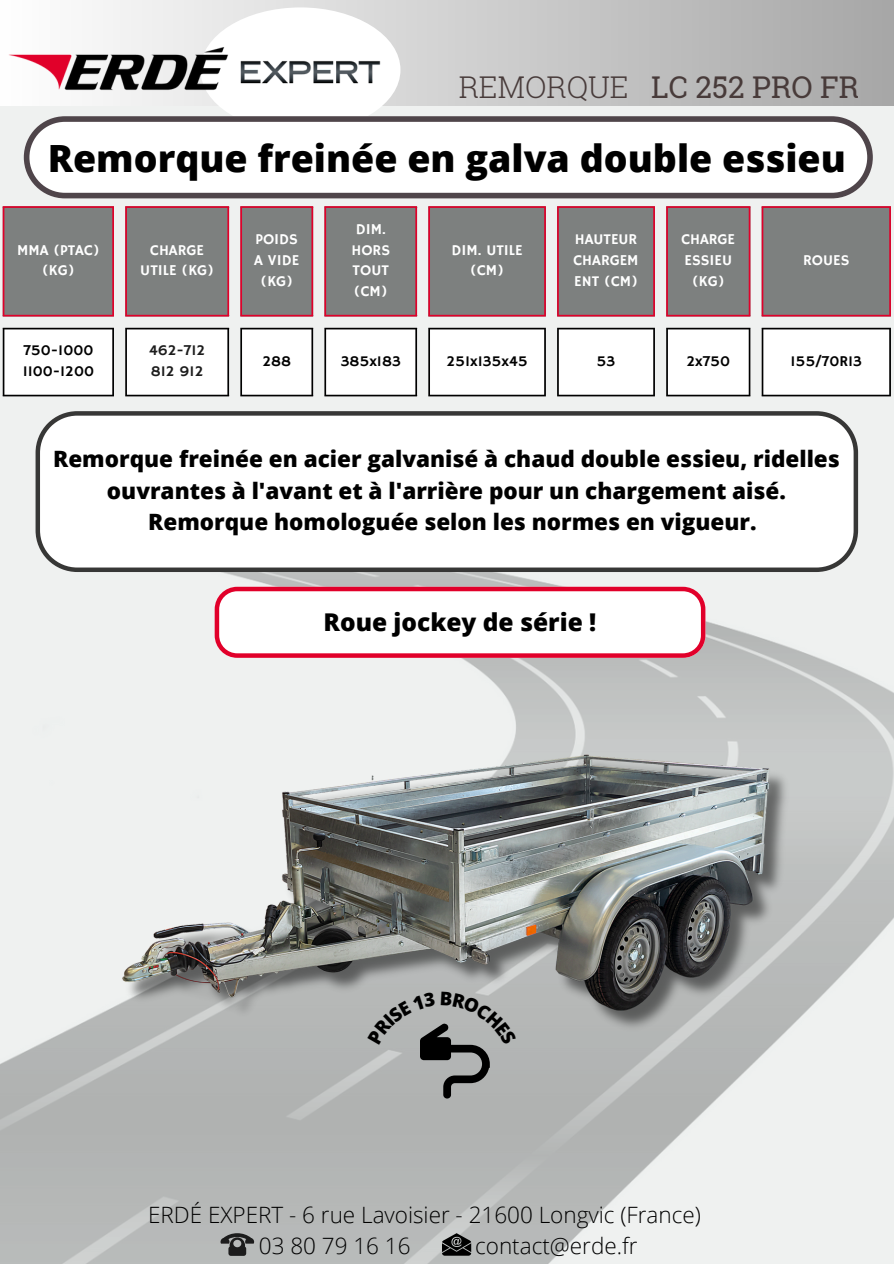
<style>
.page{position:relative;width:894px;height:1264px;background:#fff}
.page>*{position:absolute;margin:0;border:0;box-sizing:border-box;transform-origin:0 0}
.t1{font:800 37.5px "Open Sans";color:#000}
.t2{font:30px "Roboto Slab";color:#483b3a}
.t3{font:300 30px "Roboto Slab";color:#483b3a}
.t4{font:800 24.45px "Open Sans";color:#000}
.t5{font:800 22.5px/31.5px "Open Sans";color:#000;text-align:center}
.t6{font:300 22.5px/31.5px "Open Sans";color:#000}
.t7{font:15px/20.9px "Hammersmith One";color:#fff;text-align:center}
.t8{font:15px/20.9px "Hammersmith One";color:#000}
.t9{font:15px/20.9px "Hammersmith One";color:#1c1c1c}
</style>
<div class="page">
<img style="left:0;top:106px;width:893px;height:1157px">
<div style="left:0;top:0;width:893px;height:106px;background:linear-gradient(to right,#fefefe,#a7a7a7)"></div>
<div style="left:200px;top:7px;width:200px;height:125px;background:#fff;border-radius:50%"></div>
<svg style="left:24px;top:116px;width:848px;height:82px"></svg>
<svg style="left:4px;top:206px;width:885px;height:110px;background:#888988"></svg>
<svg style="left:4px;top:328px;width:885px;height:68px"></svg>
<hr style="left:3px;top:208px;width:1px;height:107px;background:#e1002a">
<hr style="left:112px;top:208px;width:2px;height:107px;background:#e1002a">
<hr style="left:3px;top:206px;width:111px;height:2px;background:#e1002a">
<hr style="left:3px;top:315px;width:111px;height:1px;background:#e1002a">
<hr style="left:125px;top:208px;width:2px;height:107px;background:#e1002a">
<hr style="left:227px;top:208px;width:2px;height:107px;background:#e1002a">
<hr style="left:125px;top:206px;width:104px;height:2px;background:#e1002a">
<hr style="left:125px;top:315px;width:104px;height:1px;background:#e1002a">
<hr style="left:240px;top:208px;width:2px;height:107px;background:#e1002a">
<hr style="left:311px;top:208px;width:2px;height:107px;background:#e1002a">
<hr style="left:240px;top:206px;width:73px;height:2px;background:#e1002a">
<hr style="left:240px;top:315px;width:73px;height:1px;background:#e1002a">
<hr style="left:324px;top:208px;width:2px;height:107px;background:#e1002a">
<hr style="left:415px;top:208px;width:2px;height:107px;background:#e1002a">
<hr style="left:324px;top:206px;width:93px;height:2px;background:#e1002a">
<hr style="left:324px;top:315px;width:93px;height:1px;background:#e1002a">
<hr style="left:428px;top:208px;width:2px;height:107px;background:#e1002a">
<hr style="left:544px;top:208px;width:1px;height:107px;background:#e1002a">
<hr style="left:428px;top:206px;width:117px;height:2px;background:#e1002a">
<hr style="left:428px;top:315px;width:117px;height:1px;background:#e1002a">
<hr style="left:557px;top:208px;width:1px;height:107px;background:#e1002a">
<hr style="left:653px;top:208px;width:1px;height:107px;background:#e1002a">
<hr style="left:557px;top:206px;width:97px;height:2px;background:#e1002a">
<hr style="left:557px;top:315px;width:97px;height:1px;background:#e1002a">
<hr style="left:666px;top:208px;width:1px;height:107px;background:#e1002a">
<hr style="left:748px;top:208px;width:2px;height:107px;background:#e1002a">
<hr style="left:666px;top:206px;width:84px;height:2px;background:#e1002a">
<hr style="left:666px;top:315px;width:84px;height:1px;background:#e1002a">
<hr style="left:761px;top:208px;width:2px;height:107px;background:#e1002a">
<hr style="left:889px;top:208px;width:1px;height:107px;background:#e1002a">
<hr style="left:761px;top:206px;width:129px;height:2px;background:#e1002a">
<hr style="left:761px;top:315px;width:129px;height:1px;background:#e1002a">
<hr style="left:3px;top:329px;width:1px;height:66px;background:#000">
<hr style="left:112px;top:329px;width:2px;height:66px;background:#000">
<hr style="left:3px;top:328px;width:111px;height:1px;background:#000">
<hr style="left:3px;top:395px;width:111px;height:1px;background:#000">
<hr style="left:125px;top:329px;width:2px;height:66px;background:#000">
<hr style="left:227px;top:329px;width:2px;height:66px;background:#000">
<hr style="left:125px;top:328px;width:104px;height:1px;background:#000">
<hr style="left:125px;top:395px;width:104px;height:1px;background:#000">
<hr style="left:240px;top:329px;width:2px;height:66px;background:#000">
<hr style="left:311px;top:329px;width:2px;height:66px;background:#000">
<hr style="left:240px;top:328px;width:73px;height:1px;background:#000">
<hr style="left:240px;top:395px;width:73px;height:1px;background:#000">
<hr style="left:324px;top:329px;width:2px;height:66px;background:#000">
<hr style="left:415px;top:329px;width:2px;height:66px;background:#000">
<hr style="left:324px;top:328px;width:93px;height:1px;background:#000">
<hr style="left:324px;top:395px;width:93px;height:1px;background:#000">
<hr style="left:428px;top:329px;width:2px;height:66px;background:#000">
<hr style="left:544px;top:329px;width:1px;height:66px;background:#000">
<hr style="left:428px;top:328px;width:117px;height:1px;background:#000">
<hr style="left:428px;top:395px;width:117px;height:1px;background:#000">
<hr style="left:557px;top:329px;width:1px;height:66px;background:#000">
<hr style="left:653px;top:329px;width:1px;height:66px;background:#000">
<hr style="left:557px;top:328px;width:97px;height:1px;background:#000">
<hr style="left:557px;top:395px;width:97px;height:1px;background:#000">
<hr style="left:666px;top:329px;width:1px;height:66px;background:#000">
<hr style="left:748px;top:329px;width:2px;height:66px;background:#000">
<hr style="left:666px;top:328px;width:84px;height:1px;background:#000">
<hr style="left:666px;top:395px;width:84px;height:1px;background:#000">
<hr style="left:761px;top:329px;width:2px;height:66px;background:#000">
<hr style="left:889px;top:329px;width:1px;height:66px;background:#000">
<hr style="left:761px;top:328px;width:129px;height:1px;background:#000">
<hr style="left:761px;top:395px;width:129px;height:1px;background:#000">
<svg style="left:36px;top:411px;width:821px;height:161px"></svg>
<svg style="left:215px;top:586px;width:490px;height:71px"></svg>
<img style="left:0;top:42px;width:400px;height:57px">
<img style="left:99px;top:753px;width:715px;height:282px">
<svg style="left:220px;top:1233px;width:34px;height:22px"></svg>
<svg style="left:442px;top:1233px;width:29px;height:22px"></svg>
<svg style="left:367px;top:991px;width:149px;height:107px;background:#a1a3a2"></svg>
<h3 class="t3" style="left:458px;top:67px;width:171px">REMORQUE</h3>
<p class="t2" style="left:651px;top:67px;width:209px">LC 252 PRO FR</p>
<h3 class="t1" style="left:48px;top:132px;width:799px">Remorque freinée en galva double essieu</h3>
<p class="t7" style="left:17px;top:240px;width:84px">MMA (PTAC) (KG)</p>
<h2 class="t7" style="left:140px;top:240px;width:75px">CHARGE<br>UTILE (KG)</h2>
<h2 class="t7" style="left:254px;top:230px;width:46px">POIDS<br>A VIDE (KG)</h2>
<h1 class="t7" style="left:351px;top:219px;width:40px;text-align:left">DIM.<br>HORS<br>TOUT (CM)</h1>
<p class="t7" style="left:451px;top:240px;width:73px">DIM. UTILE (CM)</p>
<p class="t7" style="left:573px;top:230px;width:66px;text-align:justify">HAUTEUR CHARGEM ENT (CM)</p>
<p class="t7" style="left:681px;top:230px;width:55px">CHARGE<br>ESSIEU (KG)</p>
<p class="t7" style="left:802px;top:251px;width:48px">ROUES</p>
<p class="t8" style="left:23px;top:341px;width:73px">750-1000<br>1100-1200</p>
<p class="t9" style="left:149px;top:341px;width:58px">462-712<br>812 912</p>
<p class="t8" style="left:262px;top:351px;width:30px">288</p>
<p class="t8" style="left:340px;top:351px;width:62px">385x183</p>
<p class="t8" style="left:446px;top:351px;width:83px">251x135x45</p>
<p class="t8" style="left:596px;top:351px;width:20px">53</p>
<p class="t8" style="left:686px;top:351px;width:45px">2x750</p>
<p class="t8" style="left:790px;top:351px;width:73px">155/70R13</p>
<p class="t5" style="left:53px;top:443px;width:788px">Remorque freinée en acier galvanisé à chaud double essieu, ridelles ouvrantes à l'avant et à l'arrière pour un chargement aisé.<br>Remorque homologuée selon les normes en vigueur.</p>
<p class="t4" style="left:323px;top:604px;width:274px">Roue jockey de série !</p>
<p class="t6" style="left:259px;top:1198px;width:443px;text-indent:-111px">ERDÉ EXPERT - 6 rue Lavoisier - 21600 Longvic (France)<br>03 80 79 16 16</p>
<p class="t6" style="left:475px;top:1229px;width:164px">contact@erde.fr</p>
</div>
